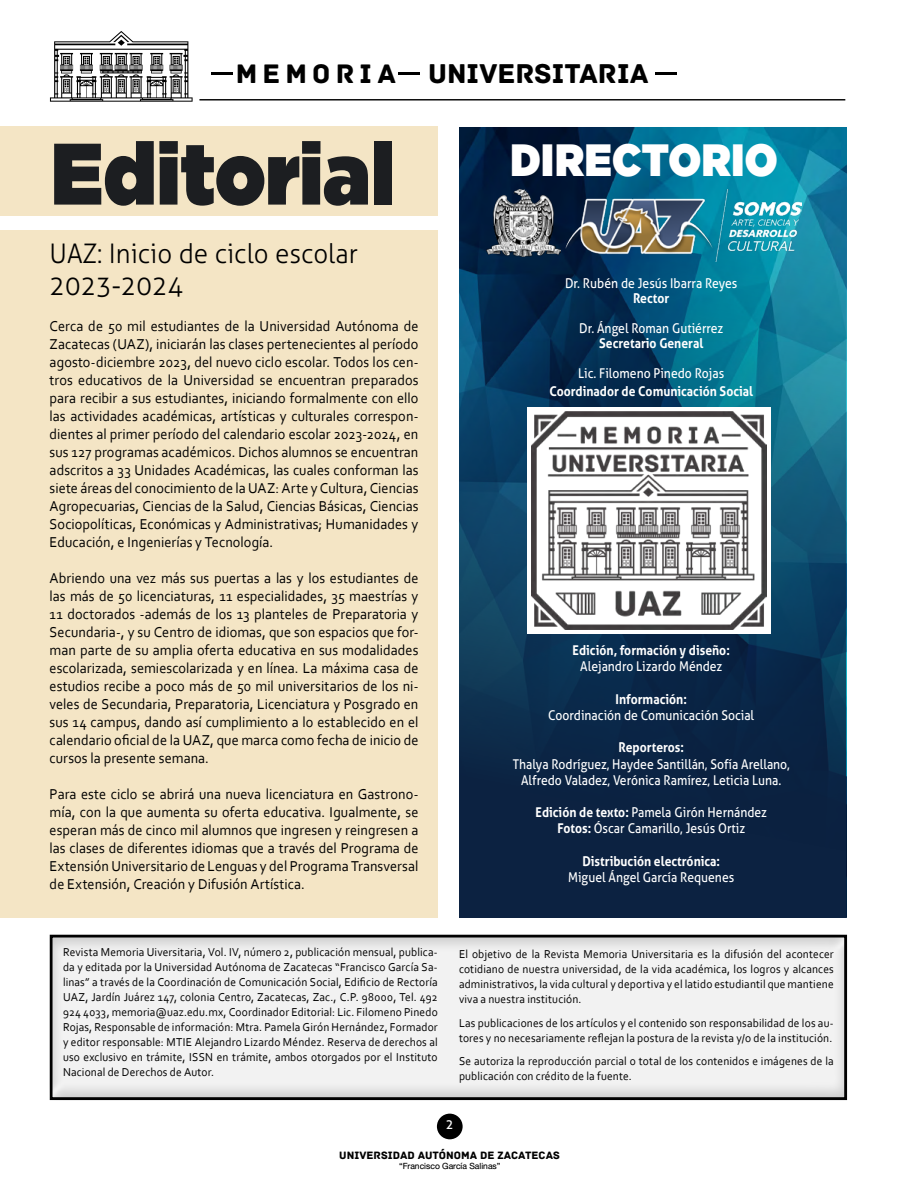
<style>
.page{position:relative;width:918px;height:1188px;background:#fff}
.page>*{position:absolute;margin:0;border:0;box-sizing:border-box;transform-origin:0 0}
.t1{font:900 87px "Gotham";color:#1c1e21;scale:.9 1}
.t2{font:900 45px "Gotham";letter-spacing:.01em;color:#fff;scale:.9 1}
.t3{font:28.65px "Archive";color:#000}
.t4{font:300 27px/32.4px "Aller";color:#000;scale:.96 1}
.t5{font:15px/18px "Corbel";letter-spacing:.005em;color:#000;text-align:justify;scale:.95 1}
.t6{font:13.5px/16.2px "Aller";color:#fff;text-align:center;scale:.9 1}
.t7{font:700 13.5px "Aller";color:#fff;scale:.9 1}
.t8{font:13.5px "Aller";color:#fff;scale:.95 1}
.t9{font:12px/15px "Corbel";letter-spacing:.015em;color:#000;text-align:justify;scale:.95 1}
.t10{font:11.25px "Archive";color:#000}
.t11{font:8.55px "Alte Haas Grotesk";color:#000}
.s1{font-size:28.2px}
.s2{font-weight:700}
</style>
<div class="page">
<svg style="left:50px;top:31px;width:143px;height:71px"></svg>
<hr style="left:399px;top:73px;width:21px;height:2px;background:#000">
<hr style="left:211px;top:73px;width:21px;height:2px;background:#000">
<hr style="left:655px;top:73px;width:22px;height:2px;background:#000">
<hr style="left:199px;top:99px;width:646px;height:1px;background:#000">
<div style="left:437px;top:1114px;width:26px;height:25px;background:#000;border-radius:50%"></div>
<svg style="left:459px;top:127px;width:387px;height:791px;background:#0a3d5e"></svg>
<div style="left:0;top:126px;width:438px;height:792px;background:#f4e5c5"></div>
<img style="left:486px;top:189px;width:74px;height:67px">
<img style="left:560px;top:190px;width:241px;height:71px">
<div style="left:0;top:216px;width:438px;height:14px;background:#fff"></div>
<div style="left:38px;top:924px;width:823px;height:177px;background:#000;opacity:.16"></div>
<div style="left:528px;top:407px;width:243px;height:226px;background:#fff"></div>
<img style="left:531px;top:411px;width:236px;height:218px">
<h3 class="t3" style="left:236px;top:57px;width:502px"><span class="s1">M E M O R I A</span> UNIVERSITARIA UAZ</h3>
<h1 class="t1" style="left:51px;top:111px;width:383px">Editorial</h1>
<h3 class="t4" style="left:50px;top:237px;width:323px">UAZ: Inicio de ciclo escolar<br>2023-2024</h3>
<p class="t5" style="left:50px;top:317px;width:390px">Cerca de 50 mil estudiantes de la Universidad Autónoma de Zacatecas (UAZ), iniciarán las clases pertenecientes al período agosto-diciembre 2023, del nuevo ciclo escolar. Todos los cen&shy;tros educativos de la Universidad se encuentran preparados para recibir a sus estudiantes, iniciando formalmente con ello las actividades académicas, artísticas y culturales correspon&shy;dientes al primer período del calendario escolar 2023-2024, en sus 127 programas académicos. Dichos alumnos se encuentran adscritos a 33 Unidades Académicas, las cuales conforman las siete áreas del conocimiento de la UAZ: Arte y Cultura, Ciencias Agropecuarias, Ciencias de la Salud, Ciencias Básicas, Ciencias Sociopolíticas, Económicas y Administrativas; Humanidades y Educación, e Ingenierías y Tecnología.</p>
<p class="t5" style="left:50px;top:569px;width:390px">Abriendo una vez más sus puertas a las y los estudiantes de las más de 50 licenciaturas, 11 especialidades, 35 maestrías y 11 doctorados -además de los 13 planteles de Preparatoria y Secundaria-, y su Centro de idiomas, que son espacios que for&shy;man parte de su amplia oferta educativa en sus modalidades escolarizada, semiescolarizada y en línea. La máxima casa de estudios recibe a poco más de 50 mil universitarios de los ni&shy;veles de Secundaria, Preparatoria, Licenciatura y Posgrado en sus 14 campus, dando así cumplimiento a lo establecido en el calendario oficial de la UAZ, que marca como fecha de inicio de cursos la presente semana.</p>
<p class="t5" style="left:50px;top:785px;width:390px">Para este ciclo se abrirá una nueva licenciatura en Gastrono&shy;mía, con la que aumenta su oferta educativa. Igualmente, se esperan más de cinco mil alumnos que ingresen y reingresen a las clases de diferentes idiomas que a través del Programa de Extensión Universitario de Lenguas y del Programa Transversal de Extensión, Creación y Difusión Artística.</p>
<h2 class="t2" style="left:510px;top:128px;width:299px">DIRECTORIO</h2>
<p class="t6" style="left:565px;top:275px;width:193px">Dr. Rubén de Jesús Ibarra Reyes</p>
<p class="t7" style="left:633px;top:290px;width:42px">Rector</p>
<p class="t6" style="left:579px;top:320px;width:161px">Dr. Ángel Roman Gutiérrez</p>
<p class="t7" style="left:599px;top:335px;width:117px">Secretario General</p>
<p class="t6" style="left:578px;top:365px;width:164px">Lic. Filomeno Pinedo Rojas</p>
<p class="t7" style="left:549px;top:383px;width:228px">Coordinador de Comunicación Social</p>
<p class="t7" style="left:573px;top:642px;width:176px">Edición, formación y diseño:</p>
<p class="t6" style="left:580px;top:658px;width:159px">Alejandro Lizardo Méndez</p>
<p class="t7" style="left:616px;top:691px;width:81px">Información:</p>
<p class="t6" style="left:548px;top:707px;width:230px">Coordinación de Comunicación Social</p>
<p class="t7" style="left:618px;top:739px;width:74px">Reporteros:</p>
<p class="t6" style="left:513px;top:756px;width:309px">Thalya Rodríguez, Haydee Santillán, Sofía Arellano,<br>Alfredo Valadez, Verónica Ramírez, Leticia Luna.</p>
<p class="t6" style="left:536px;top:804px;width:259px"><span class="s2">Edición de texto:</span> Pamela Girón Hernández<br><span class="s2">Fotos:</span> Óscar Camarillo, Jesús Ortiz</p>
<p class="t7" style="left:582px;top:853px;width:155px">Distribución electrónica:</p>
<p class="t6" style="left:568px;top:869px;width:186px">Miguel Ángel García Requenes</p>
<p class="t9" style="left:63px;top:944px;width:396px">Revista Memoria Uiversitaria, Vol. IV, número 2, publicación mensual, publica&shy;da y editada por la Universidad Autónoma de Zacatecas “Francisco García Sa&shy;linas” a través de la Coordinación de Comunicación Social, Edificio de Rectoría UAZ, Jardín Juárez 147, colonia Centro, Zacatecas, Zac., C.P. 98000, Tel. 492<br>924 4033, memoria@uaz.edu.mx, Coordinador Editorial: Lic. Filomeno Pinedo Rojas, Responsable de información: Mtra. Pamela Girón Hernández, Formador y editor responsable: MTIE Alejandro Lizardo Méndez. Reserva de derechos al uso exclusivo en trámite, ISSN en trámite, ambos otorgados por el Instituto Nacional de Derechos de Autor.</p>
<p class="t9" style="left:459px;top:946px;width:396px">El objetivo de la Revista Memoria Universitaria es la difusión del acontecer cotidiano de nuestra universidad, de la vida académica, los logros y alcances administrativos, la vida cultural y deportiva y el latido estudiantil que mantiene viva a nuestra institución.</p>
<p class="t9" style="left:459px;top:1015px;width:396px">Las publicaciones de los artículos y el contenido son responsabilidad de los au&shy;tores y no necesariamente reflejan la postura de la revista y/o de la institución.</p>
<p class="t9" style="left:459px;top:1053px;width:396px">Se autoriza la reproducción parcial o total de los contenidos e imágenes de la publicación con crédito de la fuente.</p>
<p class="t8" style="left:446px;top:1116px;width:10px">2</p>
<p class="t10" style="left:339px;top:1149px;width:222px">UNIVERSIDAD AUTÓNOMA DE ZACATECAS</p>
<p class="t11" style="left:399px;top:1161px;width:103px">“Francisco García Salinas”</p>
</div>
